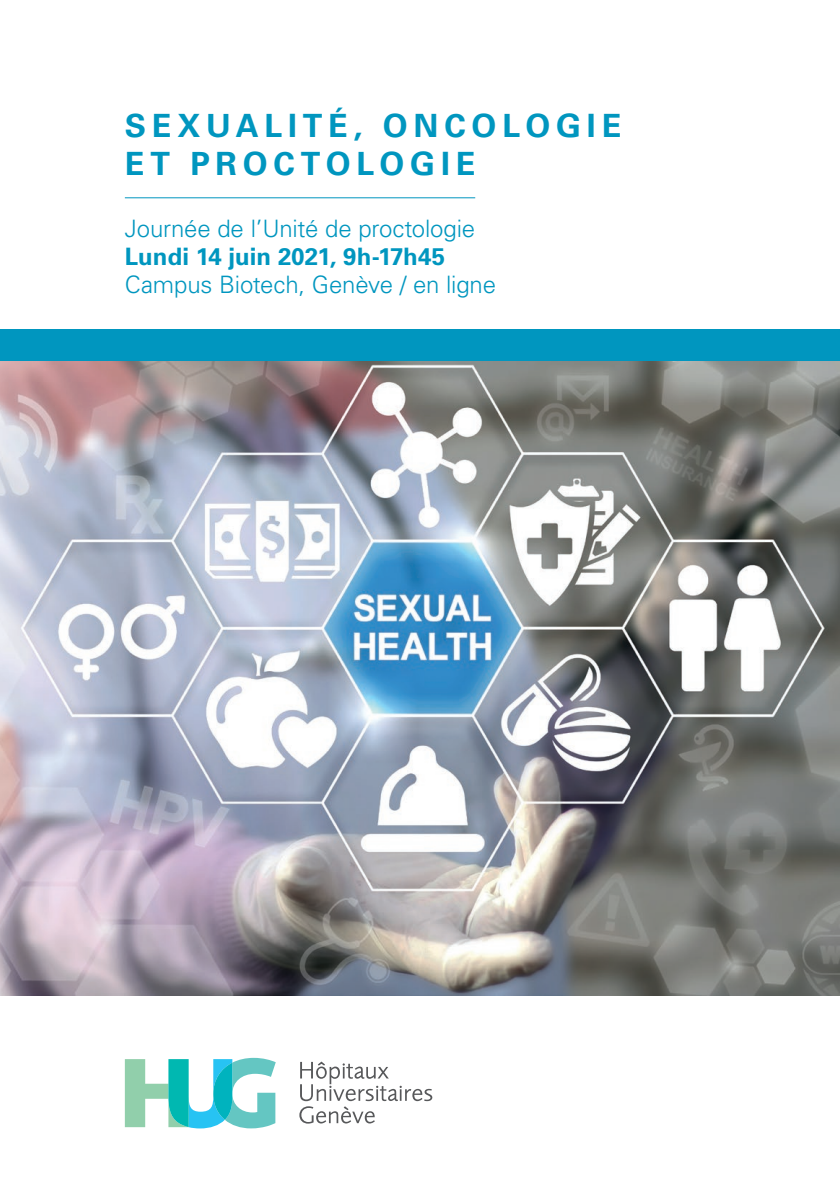
<style>
.page{position:relative;width:840px;height:1191px;background:#fff}
.page>*{position:absolute;margin:0;border:0;box-sizing:border-box;transform-origin:0 0}
.t1{font:700 32px/38px "Univers LT Std";letter-spacing:.18em;color:#0096bf}
.t2{font:300 24px "Univers LT Std";letter-spacing:-.01em;color:#0096bf}
.t3{font:700 24px "Univers LT Std";letter-spacing:.005em;color:#0096bf}
</style>
<div class="page">
<img style="left:0;top:360px;width:839px;height:635px">
<div style="left:0;top:329px;width:839px;height:31px;background:#0096bf"></div>
<hr style="left:125px;top:197px;width:350px;height:1px;background:#0096bf">
<svg style="left:125px;top:1057px;width:150px;height:71px"></svg>
<svg style="left:299px;top:1061px;width:133px;height:62px"></svg>
<h1 class="t1" style="left:125px;top:107px;width:497px">SEXUALITÉ, ONCOLOGIE<br>ET PROCTOLOGIE</h1>
<p class="t2" style="left:125px;top:214px;width:351px">Journée de l’Unité de proctologie</p>
<p class="t3" style="left:125px;top:242px;width:322px">Lundi 14 juin 2021, 9h-17h45</p>
<p class="t2" style="left:125px;top:270px;width:372px">Campus Biotech, Genève / en ligne</p>
</div>
